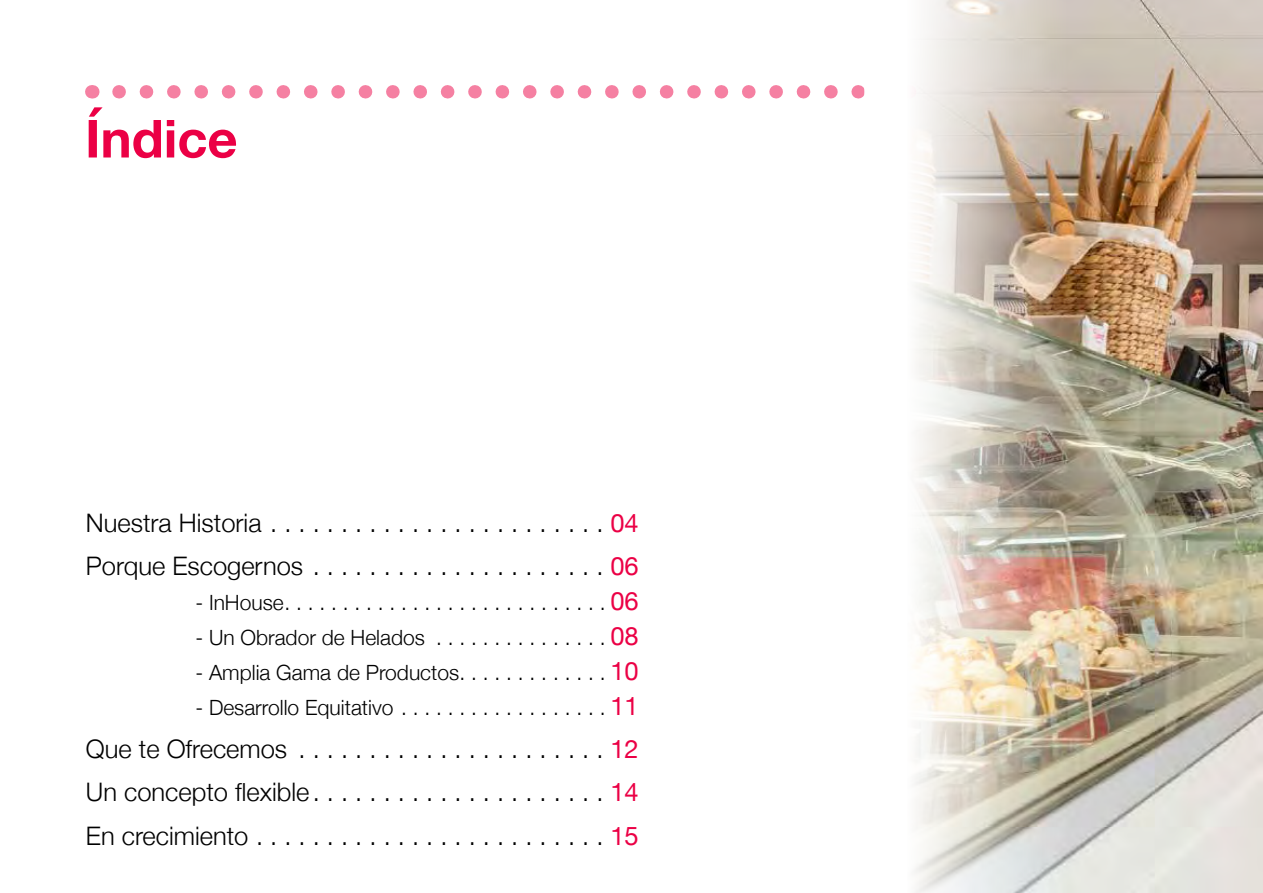
<style>
.page{position:relative;width:1263px;height:893px;background:#fff}
.page>*{position:absolute;margin:0;border:0;box-sizing:border-box;transform-origin:0 0}
.t1{font:700 52.5px "Helvetica Neue";color:#eb0045}
.t2{font:300 25.5px/43.3px "Helvetica Neue";color:#000}
.t3{font:300 21px "Helvetica Neue";color:#000}
.s1{font-weight:400;color:#eb0045}
.s2{font-weight:400;font-size:25.5px;color:#eb0045}
</style>
<div class="page">
<img style="left:1069px;top:0;width:193px;height:893px">
<svg style="left:119px;top:85px;width:745px;height:14px"></svg>
<svg style="left:92px;top:85px;width:1px;height:14px"></svg>
<img style="left:864px;top:0;width:205px;height:893px">
<h1 class="t1" style="left:85px;top:98px;width:154px">Índice</h1>
<p class="t2" style="left:86px;top:499px;width:554px">Nuestra Historia . . . . . . . . . . . . . . . . . . . . . . . <span class="s1">04<br></span>Porque Escogernos . . . . . . . . . . . . . . . . . . . . <span class="s1">06</span></p>
<p class="t3" style="left:195px;top:585px;width:445px">- InHouse . . . . . . . . . . . . . . . . . . . . . . . . . . . <span class="s2">06</span></p>
<p class="t3" style="left:195px;top:620px;width:445px">- Un Obrador de Helados . . . . . . . . . . . . . . <span class="s2">08</span></p>
<p class="t3" style="left:195px;top:655px;width:445px">- Amplia Gama de Productos . . . . . . . . . . . . <span class="s2">10</span></p>
<p class="t3" style="left:195px;top:690px;width:445px">- Desarrollo Equitativo . . . . . . . . . . . . . . . . . <span class="s2">11</span></p>
<p class="t2" style="left:86px;top:725px;width:554px;text-align:justify">Que te Ofrecemos . . . . . . . . . . . . . . . . . . . . . <span class="s1">12<br></span>Un concepto flexible . . . . . . . . . . . . . . . . . . . . <span class="s1">14<br></span>En crecimiento . . . . . . . . . . . . . . . . . . . . . . . . <span class="s1">15</span></p>
</div>
